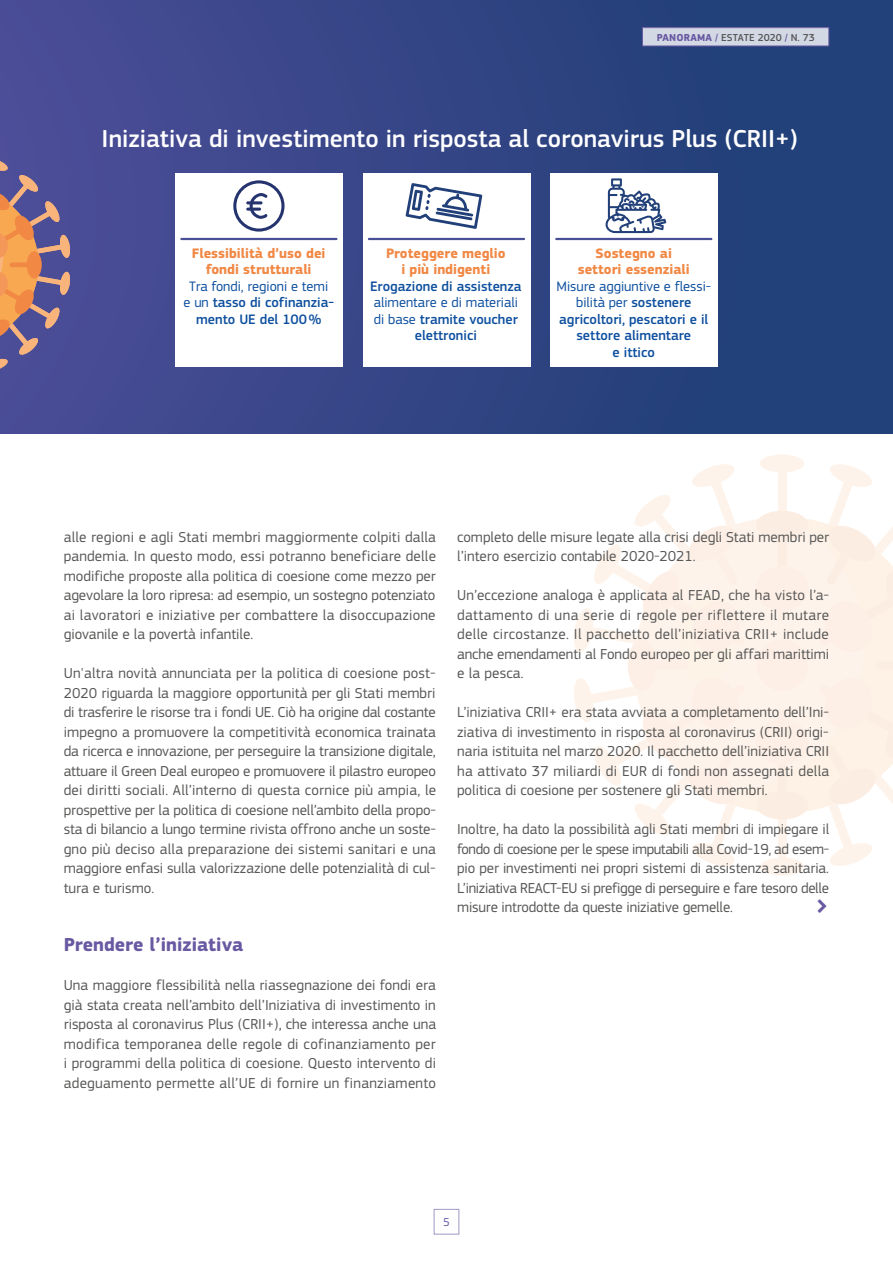
<style>
.page{position:relative;width:893px;height:1263px;background:#fff}
.page>*{position:absolute;margin:0;border:0;box-sizing:border-box;transform-origin:0 0}
.t1{font:500 25.5px "EC Square Sans Pro";color:#fff}
.t2{font:700 19.5px "EC Square Sans Pro";color:#6859a2}
.t3{font:15px/19.5px "EC Square Sans Pro";color:#575756;text-align:justify}
.t4{font:500 14.25px/16.5px "EC Square Sans Pro";color:#0d4f9e;text-align:center}
.t5{font:700 14.25px/16.5px "EC Square Sans Pro";color:#f18844;text-align:center}
.t6{font:14.25px/16.5px "EC Square Sans Pro";color:#0d4f9e;text-align:center}
.t7{font:12px "EC Square Sans Pro";color:#6859a2}
.t8{font:500 10.5px "EC Square Sans Pro";color:#575756}
.s1{font-weight:700;color:#6859a2}
.s2{color:#6859a2}
.s3{font-weight:400}
.s4{font-weight:500}
</style>
<div class="page">
<div style="left:745px;top:518px;width:74px;height:295px;background:#fdf3eb"></div>
<div style="left:778px;top:463px;width:9px;height:54px;background:#fdf3eb"></div>
<div style="left:760px;top:455px;width:44px;height:17px;background:#fdf3eb;border-radius:50%"></div>
<div style="left:778px;top:813px;width:9px;height:54px;background:#fdf3eb"></div>
<div style="left:760px;top:858px;width:44px;height:17px;background:#fdf3eb;border-radius:50%"></div>
<div style="left:756px;top:791px;width:52px;height:28px;background:#fcede3;border-radius:50%"></div>
<div style="left:756px;top:511px;width:52px;height:28px;background:#fcede3;border-radius:50%"></div>
<div style="left:778px;top:520px;width:9px;height:52px;background:#fcede3;border-radius:4px"></div>
<div style="left:778px;top:758px;width:9px;height:52px;background:#fcede3;border-radius:4px"></div>
<div style="left:756px;top:639px;width:52px;height:52px;background:#fdefe6;border-radius:50%"></div>
<div style="left:756px;top:566px;width:53px;height:45px;background:#fdefe6;border-radius:50%"></div>
<div style="left:778px;top:584px;width:9px;height:37px;background:#fdefe6;border-radius:4px"></div>
<svg style="left:574px;top:464px;width:171px;height:402px"></svg>
<div style="left:756px;top:719px;width:53px;height:45px;background:#fdefe6;border-radius:50%"></div>
<div style="left:778px;top:709px;width:9px;height:37px;background:#fdefe6;border-radius:4px"></div>
<svg style="left:819px;top:464px;width:74px;height:402px"></svg>
<div style="left:434px;top:1209px;width:25px;height:25px;border:1px solid #a298ca"></div>
<div style="left:0;top:0;width:893px;height:434px;background:linear-gradient(to right,#4b4d96,#1c3e74)"></div>
<svg style="left:0;top:158px;width:71px;height:213px;background:#8c6e80"></svg>
<div style="left:642px;top:28px;width:187px;height:18px;background:#d2d8e4"></div>
<div style="left:642px;top:27px;width:187px;height:19px;border:1px solid #6859a2"></div>
<div style="left:175px;top:174px;width:168px;height:193px;background:#fff"></div>
<div style="left:362px;top:174px;width:168px;height:193px;background:#fff"></div>
<div style="left:550px;top:174px;width:168px;height:193px;background:#fff"></div>
<svg style="left:233px;top:180px;width:52px;height:52px"></svg>
<svg style="left:406px;top:183px;width:76px;height:46px"></svg>
<svg style="left:606px;top:178px;width:60px;height:55px"></svg>
<hr style="left:556px;top:238px;width:155px;height:2px;background:#495096">
<hr style="left:369px;top:238px;width:155px;height:2px;background:#495096">
<hr style="left:181px;top:238px;width:155px;height:2px;background:#495096">
<p class="t8" style="left:657px;top:31px;width:160px"><span class="s1">PANORAMA</span> <span class="s2">/</span> ESTATE 2020 <span class="s2">/</span> N. 73</p>
<h1 class="t1" style="left:102px;top:123px;width:698px">Iniziativa di investimento in risposta al coronavirus Plus (CRII+)</h1>
<p class="t5" style="left:192px;top:245px;width:135px">Flessibilità d’uso dei fondi strutturali</p>
<p class="t4" style="left:184px;top:278px;width:152px"><span class="s3">Tra fondi, regioni e temi<br>e un</span> tasso di cofinanzia&shy;mento UE del 100%</p>
<p class="t5" style="left:386px;top:245px;width:121px">Proteggere meglio i più indigenti</p>
<p class="t4" style="left:370px;top:278px;width:153px">Erogazione di assistenza</p>
<p class="t6" style="left:374px;top:294px;width:146px">alimentare e di materiali di base <span class="s4">tramite voucher elettronici</span></p>
<p class="t5" style="left:578px;top:245px;width:114px">Sostegno ai settori essenziali</p>
<p class="t4" style="left:556px;top:278px;width:156px"><span class="s3">Misure aggiuntive e flessi&shy;bilità per</span> sostenere agricoltori, pescatori e il settore alimentare<br>e ittico</p>
<p class="t3" style="left:64px;top:527px;width:374px">alle regioni e agli Stati membri maggiormente colpiti dalla pandemia. In questo modo, essi potranno beneficiare delle modifiche proposte alla politica di coesione come mezzo per agevolare la loro ripresa: ad esempio, un sostegno potenziato ai lavoratori e iniziative per combattere la disoccupazione giovanile e la povertà infantile.</p>
<p class="t3" style="left:64px;top:663px;width:374px">Un'altra novità annunciata per la politica di coesione post-2020 riguarda la maggiore opportunità per gli Stati membri di trasferire le risorse tra i fondi UE. Ciò ha origine dal costante impegno a promuovere la competitività economica trainata da ricerca e innovazione, per perseguire la transizione digitale, attuare il Green Deal europeo e promuovere il pilastro europeo dei diritti sociali. All’interno di questa cornice più ampia, le prospettive per la politica di coesione nell’ambito della propo&shy;sta di bilancio a lungo termine rivista offrono anche un soste&shy;gno più deciso alla preparazione dei sistemi sanitari e una maggiore enfasi sulla valorizzazione delle potenzialità di cul&shy;tura e turismo.</p>
<h2 class="t2" style="left:64px;top:933px;width:181px">Prendere l’iniziativa</h2>
<p class="t3" style="left:64px;top:975px;width:374px">Una maggiore flessibilità nella riassegnazione dei fondi era già stata creata nell’ambito dell’Iniziativa di investimento in risposta al coronavirus Plus (CRII+), che interessa anche una modifica temporanea delle regole di cofinanziamento per i programmi della politica di coesione. Questo intervento di adeguamento permette all’UE di fornire un finanziamento</p>
<p class="t3" style="left:457px;top:527px;width:374px">completo delle misure legate alla crisi degli Stati membri per l’intero esercizio contabile 2020-2021.</p>
<p class="t3" style="left:457px;top:585px;width:374px">Un’eccezione analoga è applicata al FEAD, che ha visto l’a&shy;dattamento di una serie di regole per riflettere il mutare delle circostanze. Il pacchetto dell’iniziativa CRII+ include anche emendamenti al Fondo europeo per gli affari marittimi e la pesca.</p>
<p class="t3" style="left:457px;top:702px;width:374px">L’iniziativa CRII+ era stata avviata a completamento dell’Ini&shy;ziativa di investimento in risposta al coronavirus (CRII) origi&shy;naria istituita nel marzo 2020. Il pacchetto dell’iniziativa CRII ha attivato 37 miliardi di EUR di fondi non assegnati della politica di coesione per sostenere gli Stati membri.</p>
<p class="t3" style="left:457px;top:819px;width:374px">Inoltre, ha dato la possibilità agli Stati membri di impiegare il fondo di coesione per le spese imputabili alla Covid-19, ad esem&shy;pio per investimenti nei propri sistemi di assistenza sanitaria.<br>L’iniziativa REACT-EU si prefigge di perseguire e fare tesoro delle misure introdotte da queste iniziative gemelle.</p>
<p class="t7" style="left:443px;top:1215px;width:8px">5</p>
</div>
